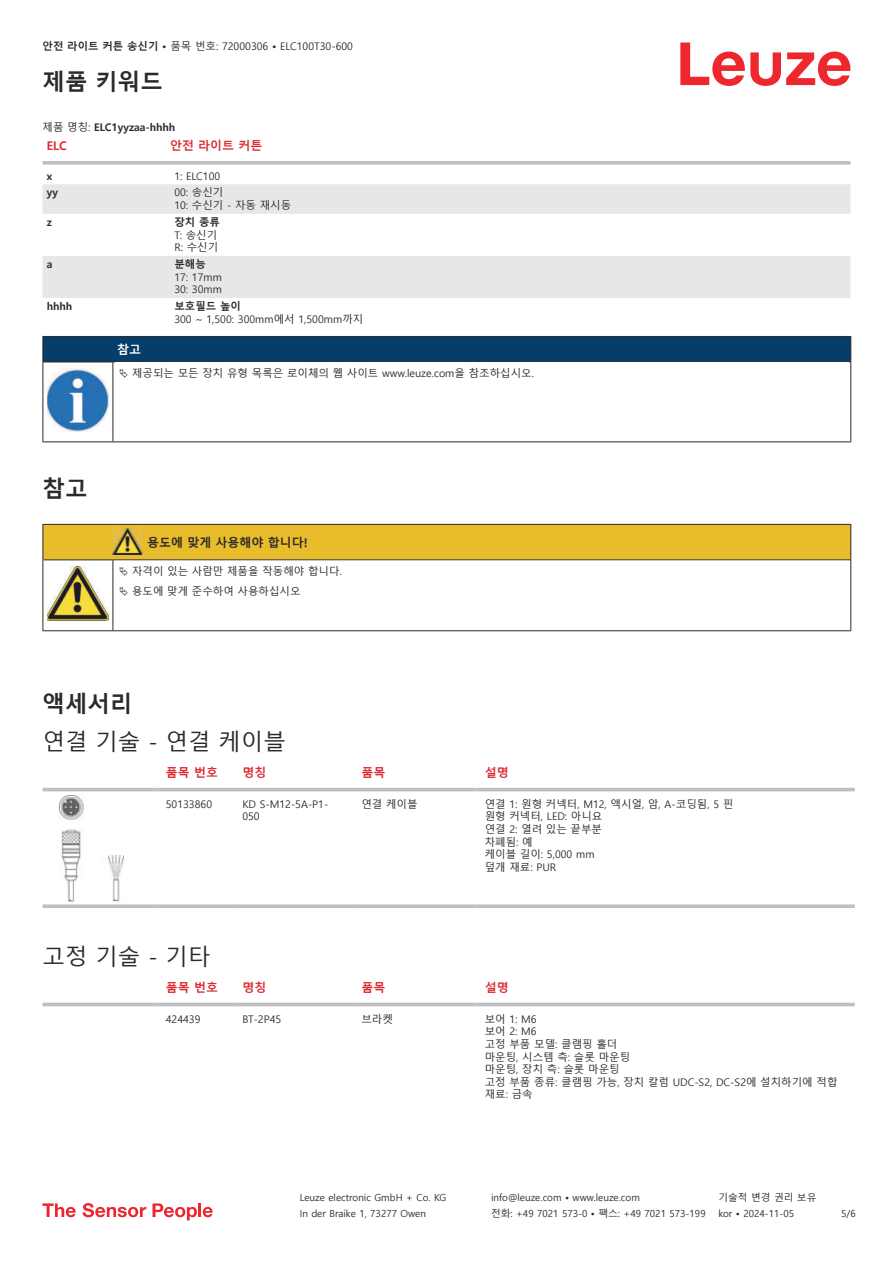
<style>
.page{position:relative;width:893px;height:1263px;background:#fff}
.page>*{position:absolute;margin:0;border:0;box-sizing:border-box;transform-origin:0 0}
.t1{font:22.5px "Malgun Gothic";color:#2b292a}
.t2{font:700 22.5px "Malgun Gothic";color:#2b292a}
.t3{font:700 12px "Malgun Gothic";color:#db2a30}
.t4{font:700 12px "Malgun Gothic";color:#2b292a}
.t5{font:700 12px "Malgun Gothic";color:#fff}
.t6{font:10.5px/12.6px "Malgun Gothic";color:#2b292a}
.t7{font:700 10.5px "Malgun Gothic";color:#2b292a}
.t8{font:9.75px "Malgun Gothic";color:#2b292a}
.s1{font-weight:700}
.s2{font-weight:400}
</style>
<div class="page">
<svg style="left:680px;top:43px;width:170px;height:43px"></svg>
<svg style="left:43px;top:184px;width:807px;height:114px;fill:#e6e7e9"></svg>
<svg style="left:43px;top:161px;width:127px;height:4px"></svg>
<svg style="left:170px;top:161px;width:680px;height:4px;background:#c3c5c7"></svg>
<svg style="left:43px;top:787px;width:812px;height:9px"></svg>
<hr style="left:43px;top:788px;width:114px;height:3px;background:#bdbfc1">
<hr style="left:157px;top:788px;width:77px;height:3px;background:#bdbfc1">
<hr style="left:234px;top:788px;width:119px;height:3px;background:#bdbfc1">
<hr style="left:353px;top:788px;width:123px;height:3px;background:#bdbfc1">
<hr style="left:476px;top:788px;width:379px;height:3px;background:#bdbfc1">
<svg style="left:43px;top:904px;width:114px;height:4px"></svg>
<svg style="left:157px;top:904px;width:77px;height:4px"></svg>
<svg style="left:234px;top:904px;width:119px;height:4px"></svg>
<svg style="left:353px;top:904px;width:123px;height:4px"></svg>
<svg style="left:476px;top:904px;width:379px;height:4px;background:#c4c6c7"></svg>
<img style="left:59px;top:796px;width:65px;height:106px">
<div style="left:43px;top:1002px;width:812px;height:5px;background:#ededee"></div>
<hr style="left:43px;top:1003px;width:114px;height:3px;background:#bdbfc1">
<hr style="left:157px;top:1003px;width:77px;height:3px;background:#bdbfc1">
<hr style="left:234px;top:1003px;width:119px;height:3px;background:#bdbfc1">
<hr style="left:353px;top:1003px;width:123px;height:3px;background:#bdbfc1">
<hr style="left:476px;top:1003px;width:379px;height:3px;background:#bdbfc1">
<svg style="left:43px;top:1203px;width:33px;height:14px"></svg>
<svg style="left:83px;top:1203px;width:63px;height:14px"></svg>
<svg style="left:153px;top:1203px;width:44px;height:17px"></svg>
<hr style="left:198px;top:1203px;width:3px;height:14px;background:#ed272d">
<svg style="left:203px;top:1207px;width:10px;height:10px"></svg>
<hr style="left:43px;top:362px;width:70px;height:1px;background:#2b292a">
<svg style="left:43px;top:336px;width:808px;height:26px;background:#083c65"></svg>
<hr style="left:113px;top:362px;width:738px;height:1px;background:#2b292a">
<hr style="left:43px;top:362px;width:1px;height:75px;background:#2b292a">
<hr style="left:113px;top:362px;width:1px;height:75px;background:#2b292a">
<hr style="left:850px;top:362px;width:1px;height:75px;background:#2b292a">
<hr style="left:43px;top:441px;width:70px;height:1px;background:#2b292a">
<hr style="left:113px;top:441px;width:738px;height:1px;background:#2b292a">
<img style="left:47px;top:368px;width:61px;height:63px">
<hr style="left:43px;top:560px;width:1px;height:66px;background:#2b292a">
<hr style="left:113px;top:560px;width:1px;height:66px;background:#2b292a">
<hr style="left:850px;top:560px;width:1px;height:66px;background:#2b292a">
<hr style="left:43px;top:630px;width:70px;height:1px;background:#2b292a">
<hr style="left:113px;top:630px;width:30px;height:1px;background:#2b292a">
<hr style="left:143px;top:630px;width:708px;height:1px;background:#2b292a">
<img style="left:47px;top:601px;width:61px;height:19px">
<svg style="left:43px;top:524px;width:808px;height:77px"></svg>
<p class="t6" style="left:43px;top:40px;width:312px"><span class="s1">안전 라이트 커튼 송신기 •</span> 품목 번호: 72000306 <span class="s1">•</span> ELC100T30-600</p>
<h1 class="t2" style="left:43px;top:69px;width:122px">제품 키워드</h1>
<p class="t7" style="left:43px;top:120px;width:134px"><span class="s2">제품 명칭:</span> ELC1yyzaa-hhhh</p>
<p class="t3" style="left:47px;top:139px;width:21px">ELC</p>
<p class="t3" style="left:170px;top:139px;width:94px">안전 라이트 커튼</p>
<p class="t7" style="left:47px;top:169px;width:7px">x</p>
<p class="t6" style="left:174px;top:170px;width:47px">1: ELC100</p>
<p class="t7" style="left:47px;top:186px;width:13px">yy</p>
<p class="t6" style="left:174px;top:187px;width:118px">00: 송신기<br>10: 수신기 - 자동 재시동</p>
<p class="t7" style="left:47px;top:216px;width:7px">z</p>
<p class="t7" style="left:174px;top:216px;width:47px">장치 종류</p>
<p class="t6" style="left:174px;top:229px;width:45px">T: 송신기<br>R: 수신기</p>
<p class="t7" style="left:47px;top:258px;width:7px">a</p>
<p class="t7" style="left:174px;top:258px;width:33px">분해능</p>
<p class="t6" style="left:174px;top:271px;width:49px">17: 17mm<br>30: 30mm</p>
<p class="t7" style="left:47px;top:300px;width:27px">hhhh</p>
<p class="t7" style="left:174px;top:300px;width:68px">보호필드 높이</p>
<p class="t6" style="left:174px;top:313px;width:190px">300 ~ 1,500: 300mm에서 1,500mm까지</p>
<p class="t5" style="left:117px;top:343px;width:25px">참고</p>
<p class="t6" style="left:132px;top:367px;width:403px">제공되는 모든 장치 유형 목록은 로이체의 웹 사이트 www.leuze.com을 참조하십시오.</p>
<h1 class="t2" style="left:43px;top:476px;width:46px">참고</h1>
<p class="t4" style="left:147px;top:536px;width:162px">용도에 맞게 사용해야 합니다!</p>
<p class="t6" style="left:132px;top:561px;width:211px;line-height:20.2px">자격이 있는 사람만 제품을 작동해야 합니다. 용도에 맞게 준수하여 사용하십시오</p>
<h1 class="t2" style="left:43px;top:690px;width:91px">액세서리</h1>
<h1 class="t1" style="left:43px;top:729px;width:245px">연결 기술 - 연결 케이블</h1>
<p class="t3" style="left:166px;top:765px;width:54px">품목 번호</p>
<p class="t3" style="left:242px;top:765px;width:25px">명칭</p>
<p class="t3" style="left:361px;top:765px;width:25px">품목</p>
<p class="t3" style="left:485px;top:765px;width:25px">설명</p>
<p class="t6" style="left:166px;top:798px;width:48px">50133860</p>
<p class="t6" style="left:242px;top:798px;width:88px">KD S-M12-5A-P1-<br>050</p>
<p class="t6" style="left:361px;top:798px;width:58px">연결 케이블</p>
<p class="t6" style="left:485px;top:798px;width:250px">연결 1: 원형 커넥터, M12, 액시얼, 암, A-코딩됨, 5 핀 원형 커넥터, LED: 아니요<br>연결 2: 열려 있는 끝부분<br>차폐됨: 예<br>케이블 길이: 5,000 mm<br>덮개 재료: PUR</p>
<h1 class="t1" style="left:43px;top:944px;width:169px">고정 기술 - 기타</h1>
<p class="t3" style="left:166px;top:980px;width:54px">품목 번호</p>
<p class="t3" style="left:242px;top:980px;width:25px">명칭</p>
<p class="t3" style="left:361px;top:980px;width:25px">품목</p>
<p class="t3" style="left:485px;top:980px;width:25px">설명</p>
<p class="t6" style="left:166px;top:1013px;width:36px">424439</p>
<p class="t6" style="left:242px;top:1013px;width:40px">BT-2P45</p>
<p class="t6" style="left:361px;top:1013px;width:33px">브라켓</p>
<p class="t6" style="left:485px;top:1013px;width:354px">보어 1: M6<br>보어 2: M6<br>고정 부품 모델: 클램핑 홀더<br>마운팅, 시스템 측: 슬롯 마운팅<br>마운팅, 장치 측: 슬롯 마운팅<br>고정 부품 종류: 클램핑 가능, 장치 칼럼 UDC-S2, DC-S2에 설치하기에 적합 재료: 금속</p>
<p class="t8" style="left:300px;top:1192px;width:148px">Leuze electronic GmbH + Co. KG</p>
<p class="t8" style="left:491px;top:1192px;width:150px">info@leuze.com • www.leuze.com</p>
<p class="t8" style="left:718px;top:1192px;width:100px">기술적 변경 권리 보유</p>
<p class="t8" style="left:300px;top:1208px;width:128px">In der Braike 1, 73277 Owen</p>
<p class="t8" style="left:491px;top:1208px;width:216px">전화: +49 7021 573-0 • 팩스: +49 7021 573-199</p>
<p class="t8" style="left:718px;top:1208px;width:77px">kor • 2024-11-05</p>
<p class="t8" style="left:841px;top:1208px;width:16px">5/6</p>
</div>
